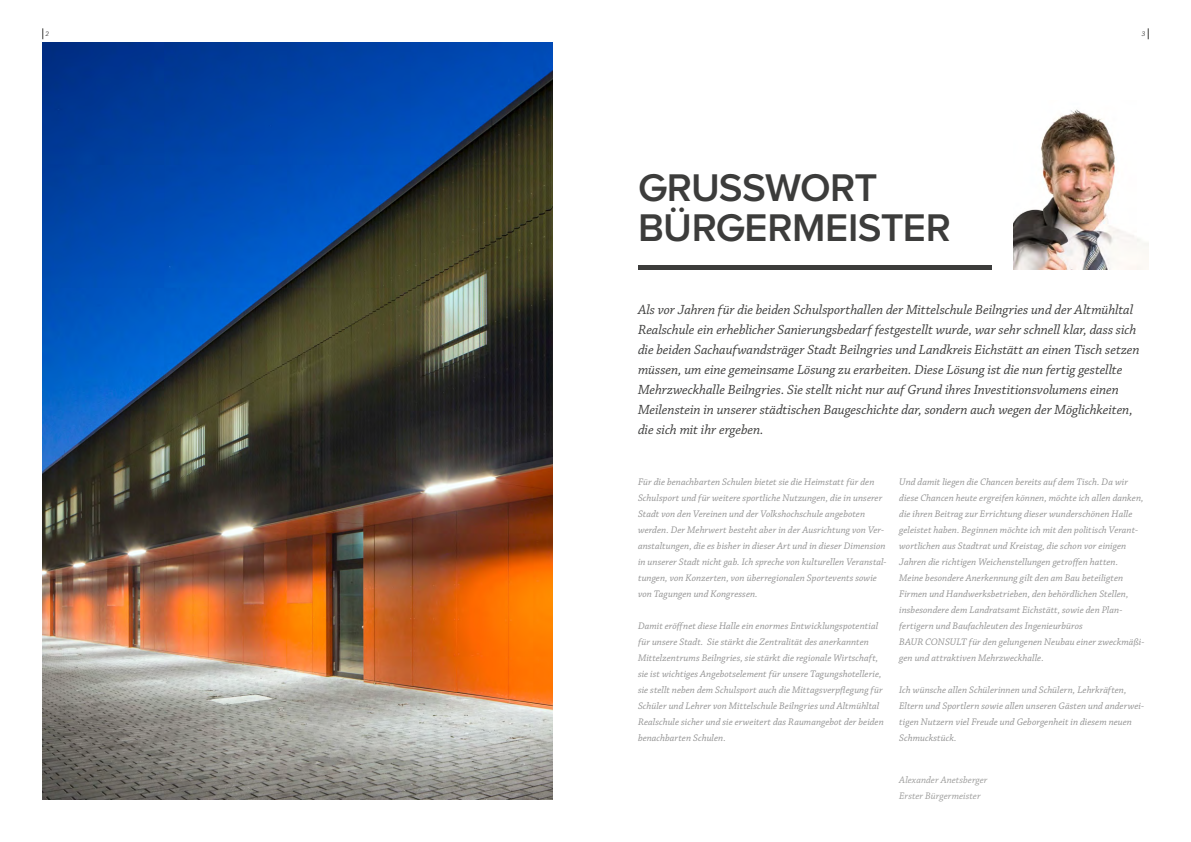
<style>
.page{position:relative;width:1191px;height:842px;background:#fff}
.page>*{position:absolute;margin:0;border:0;box-sizing:border-box;transform-origin:0 0}
.t1{font:600 40px/40px "Proxima Nova A";letter-spacing:-.015em;color:#3c3c3b}
.t2{font:italic 14px/20px "Chaparral Pro";letter-spacing:-.005em;color:#3c3c3b}
.t3{font:italic 10px/16px "Chaparral Pro";letter-spacing:.005em;color:#929292}
.t4{font:italic 10px/16px "Chaparral Pro";letter-spacing:.005em;color:#9d9d9c}
.t5{font:italic 7px "Chaparral Pro";color:#3c3c3b}
</style>
<div class="page">
<img style="left:43px;top:43px;width:510px;height:756px">
<hr style="left:638px;top:265px;width:354px;height:4px;background:#3c3c3b">
<img style="left:1013px;top:109px;width:135px;height:160px">
<p class="t5" style="left:45px;top:30px;width:5px">2</p>
<p class="t5" style="left:1141px;top:30px;width:5px">3</p>
<h1 class="t1" style="left:638px;top:167px;width:314px">GRUSSWORT<br>BÜRGERMEISTER</h1>
<p class="t2" style="left:638px;top:300px;width:503px">Als vor Jahren für die beiden Schulsporthallen der Mittelschule Beilngries und der Altmühltal Realschule ein erheblicher Sanierungsbedarf festgestellt wurde, war sehr schnell klar, dass sich die beiden Sachaufwandsträger Stadt Beilngries und Landkreis Eichstätt an einen Tisch setzen müssen, um eine gemeinsame Lösung zu erarbeiten. Diese Lösung ist die nun fertig gestellte Mehrzweckhalle Beilngries. Sie stellt nicht nur auf Grund ihres Investitionsvolumens einen Meilenstein in unserer städtischen Baugeschichte dar, sondern auch wegen der Möglichkeiten, die sich mit ihr ergeben.</p>
<p class="t3" style="left:638px;top:474px;width:250px">Für die benachbarten Schulen bietet sie die Heimstatt für den Schulsport und für weitere sportliche Nutzungen, die in unserer Stadt von den Vereinen und der Volkshochschule angeboten werden. Der Mehrwert besteht aber in der Ausrichtung von Ver&shy;anstaltungen, die es bisher in dieser Art und in dieser Dimension in unserer Stadt nicht gab. Ich spreche von kulturellen Veranstal&shy;tungen, von Konzerten, von überregionalen Sportevents sowie von Tagungen und Kongressen.</p>
<p class="t3" style="left:638px;top:618px;width:247px">Damit eröffnet diese Halle ein enormes Entwicklungspotential für unsere Stadt. Sie stärkt die Zentralität des anerkannten Mittelzentrums Beilngries, sie stärkt die regionale Wirtschaft, sie ist wichtiges Angebotselement für unsere Tagungshotellerie, sie stellt neben dem Schulsport auch die Mittagsverpflegung für Schüler und Lehrer von Mittelschule Beilngries und Altmühltal Realschule sicher und sie erweitert das Raumangebot der beiden benachbarten Schulen.</p>
<p class="t3" style="left:899px;top:474px;width:247px">Und damit liegen die Chancen bereits auf dem Tisch. Da wir diese Chancen heute ergreifen können, möchte ich allen danken, die ihren Beitrag zur Errichtung dieser wunderschönen Halle geleistet haben. Beginnen möchte ich mit den politisch Verant&shy;wortlichen aus Stadtrat und Kreistag, die schon vor einigen Jahren die richtigen Weichenstellungen getroffen hatten.<br>Meine besondere Anerkennung gilt den am Bau beteiligten Firmen und Handwerksbetrieben, den behördlichen Stellen, insbesondere dem Landratsamt Eichstätt, sowie den Plan&shy;fertigern und Baufachleuten des Ingenieurbüros<br>BAUR CONSULT für den gelungenen Neubau einer zweckmäßi&shy;gen und attraktiven Mehrzweckhalle.</p>
<p class="t3" style="left:899px;top:682px;width:246px">Ich wünsche allen Schülerinnen und Schülern, Lehrkräften, Eltern und Sportlern sowie allen unseren Gästen und anderwei&shy;tigen Nutzern viel Freude und Geborgenheit in diesem neuen Schmuckstück.</p>
<p class="t4" style="left:899px;top:773px;width:90px">Alexander Anetsberger<br>Erster Bürgermeister</p>
</div>
